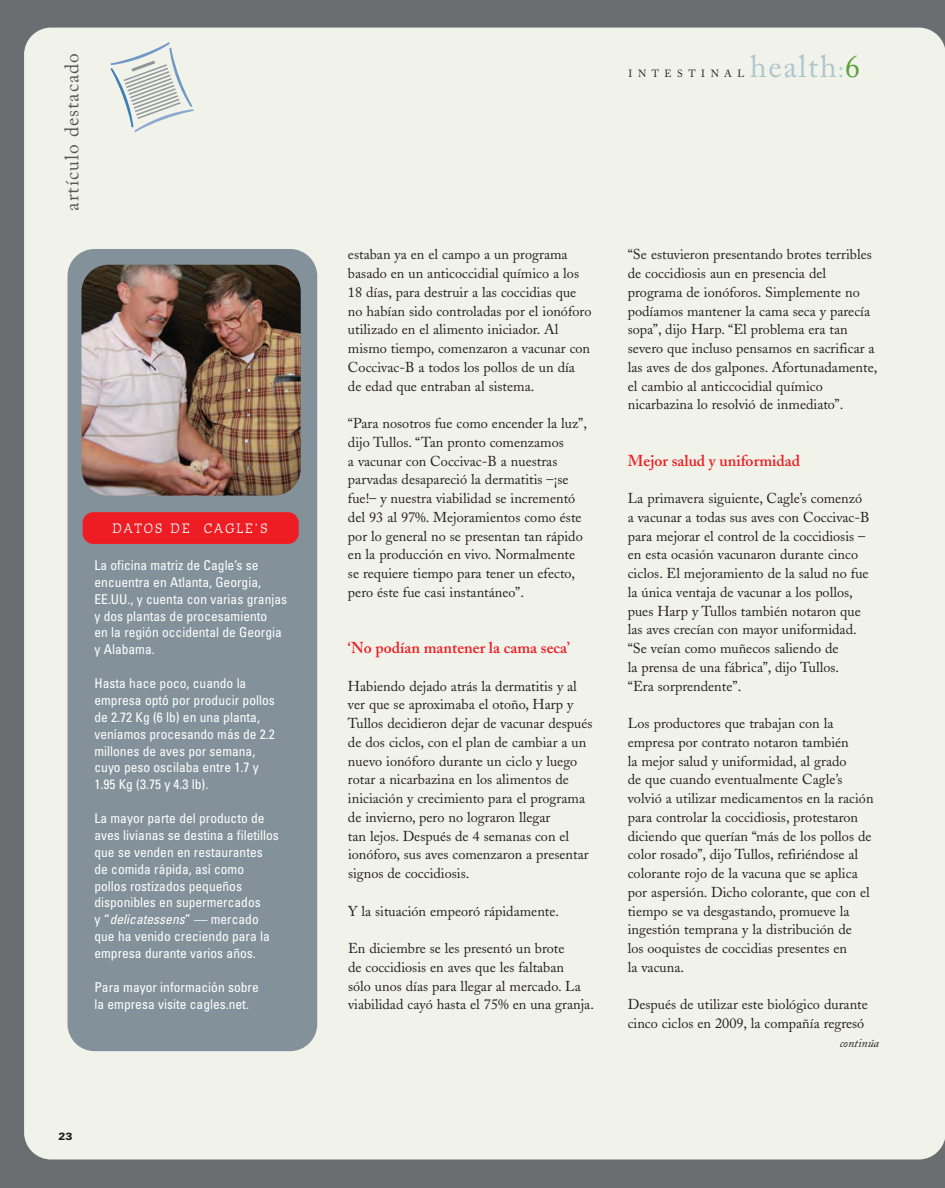
<style>
.page{position:relative;width:945px;height:1188px;background:#6c6d70}
.page>*{position:absolute;margin:0;border:0;box-sizing:border-box;transform-origin:0 0}
.t1{font:31.5px "Adobe Caslon";letter-spacing:.05em;color:#b0c6cd}
.t2{font:19.5px "Adobe Caslon";letter-spacing:.05em;color:#57585a}
.t3{font:600 15.75px "Adobe Caslon";color:#ee1d23}
.t4{font:14.25px/18.8px "Adobe Caslon";color:#231f20}
.t5{font:condensed 13.5px/16.8px "Univers";color:#fff}
.t6{font:13.5px "Journal Text";letter-spacing:.125em;color:#fff}
.t7{font:italic 12px "Adobe Caslon";color:#231f20}
.t8{font:900 10.5px "Univers";color:#231f20}
.t9{font:10.35px "Adobe Caslon";letter-spacing:.535em;color:#231f20}
.s1{font-style:italic}
.s2{font-size:22.65px;color:#8ccfe1}
.s3{color:#5b9f37}
</style>
<div class="page">
<div style="left:24px;top:28px;width:921px;height:1131px;background:#f1f3eb;border-radius:27px"></div>
<div style="left:68px;top:249px;width:249px;height:802px;background:#83929a;border-radius:27px"></div>
<div style="left:83px;top:512px;width:216px;height:32px;background:#ee1d23;border-radius:11px"></div>
<img style="left:82px;top:265px;width:219px;height:231px;border-radius:27px">
<svg style="left:123px;top:60px;width:58px;height:59px"></svg>
<h2 class="t2" style="left:65px;top:211px;width:159px;rotate:-90deg">artículo destacado</h2>
<p class="t6" style="left:112px;top:520px;width:157px">DATOS DE CAGLE’S</p>
<p class="t5" style="left:94px;top:558px;width:194px">La oficina matriz de Cagle’s se encuentra en Atlanta, Georgia,<br>EE.UU., y cuenta con varias granjas y dos plantas de procesamiento<br>en la región occidental de Georgia y Alabama.</p>
<p class="t5" style="left:94px;top:676px;width:182px">Hasta hace poco, cuando la empresa optó por producir pollos de 2.72 Kg (6 lb) en una planta, veníamos procesando más de 2.2 millones de aves por semana, cuyo peso oscilaba entre 1.7 y<br>1.95 Kg (3.75 y 4.3 lb).</p>
<p class="t5" style="left:94px;top:811px;width:186px">La mayor parte del producto de aves livianas se destina a filetillos que se venden en restaurantes de comida rápida, así como pollos rostizados pequeños disponibles en supermercados<br>y “<span class="s1">delicatessens</span>” — mercado que ha venido creciendo para la empresa durante varios años.</p>
<p class="t5" style="left:94px;top:980px;width:166px">Para mayor información sobre la empresa visite cagles.net.</p>
<p class="t8" style="left:59px;top:1132px;width:16px">23</p>
<h1 class="t1" style="left:750px;top:54px;width:112px">health<span class="s2">:</span><span class="s3">6</span></h1>
<p class="t9" style="left:629px;top:69px;width:117px">INTESTINAL</p>
<p class="t4" style="left:348px;top:247px;width:245px">estaban ya en el campo a un programa basado en un anticoccidial químico a los 18 días, para destruir a las coccidias que no habían sido controladas por el ionóforo utilizado en el alimento iniciador. Al mismo tiempo, comenzaron a vacunar con Coccivac-B a todos los pollos de un día de edad que entraban al sistema.</p>
<p class="t4" style="left:348px;top:416px;width:240px">“Para nosotros fue como encender la luz”, dijo Tullos. “Tan pronto comenzamos<br>a vacunar con Coccivac-B a nuestras parvadas desapareció la dermatitis –¡se fue!– y nuestra viabilidad se incrementó del 93 al 97%. Mejoramientos como éste por lo general no se presentan tan rápido en la producción en vivo. Normalmente se requiere tiempo para tener un efecto, pero éste fue casi instantáneo”.</p>
<p class="t3" style="left:348px;top:642px;width:223px">‘No podían mantener la cama seca’</p>
<p class="t4" style="left:348px;top:678px;width:246px">Habiendo dejado atrás la dermatitis y al ver que se aproximaba el otoño, Harp y Tullos decidieron dejar de vacunar después de dos ciclos, con el plan de cambiar a un nuevo ionóforo durante un ciclo y luego rotar a nicarbazina en los alimentos de iniciación y crecimiento para el programa de invierno, pero no lograron llegar<br>tan lejos. Después de 4 semanas con el ionóforo, sus aves comenzaron a presentar signos de coccidiosis.</p>
<p class="t4" style="left:348px;top:903px;width:213px">Y la situación empeoró rápidamente.</p>
<p class="t4" style="left:348px;top:941px;width:247px">En diciembre se les presentó un brote<br>de coccidiosis en aves que les faltaban<br>sólo unos días para llegar al mercado. La viabilidad cayó hasta el 75% en una granja.</p>
<p class="t4" style="left:628px;top:247px;width:251px">“Se estuvieron presentando brotes terribles de coccidiosis aun en presencia del programa de ionóforos. Simplemente no podíamos mantener la cama seca y parecía sopa”, dijo Harp. “El problema era tan severo que incluso pensamos en sacrificar a las aves de dos galpones. Afortunadamente, el cambio al anticcocidial químico nicarbazina lo resolvió de inmediato”.</p>
<p class="t3" style="left:628px;top:454px;width:174px">Mejor salud y uniformidad</p>
<p class="t4" style="left:628px;top:491px;width:243px">La primavera siguiente, Cagle’s comenzó a vacunar a todas sus aves con Coccivac-B para mejorar el control de la coccidiosis – en esta ocasión vacunaron durante cinco ciclos. El mejoramiento de la salud no fue la única ventaja de vacunar a los pollos, pues Harp y Tullos también notaron que las aves crecían con mayor uniformidad. “Se veían como muñecos saliendo de<br>la prensa de una fábrica”, dijo Tullos.<br>“Era sorprendente”.</p>
<p class="t4" style="left:628px;top:716px;width:247px">Los productores que trabajan con la empresa por contrato notaron también<br>la mejor salud y uniformidad, al grado<br>de que cuando eventualmente Cagle’s volvió a utilizar medicamentos en la ración para controlar la coccidiosis, protestaron diciendo que querían “más de los pollos de color rosado”, dijo Tullos, refiriéndose al colorante rojo de la vacuna que se aplica por aspersión. Dicho colorante, que con el tiempo se va desgastando, promueve la ingestión temprana y la distribución de<br>los ooquistes de coccidias presentes en<br>la vacuna.</p>
<p class="t4" style="left:628px;top:997px;width:242px">Después de utilizar este biológico durante cinco ciclos en 2009, la compañía regresó</p>
<p class="t7" style="left:840px;top:1039px;width:41px">continúa</p>
</div>
